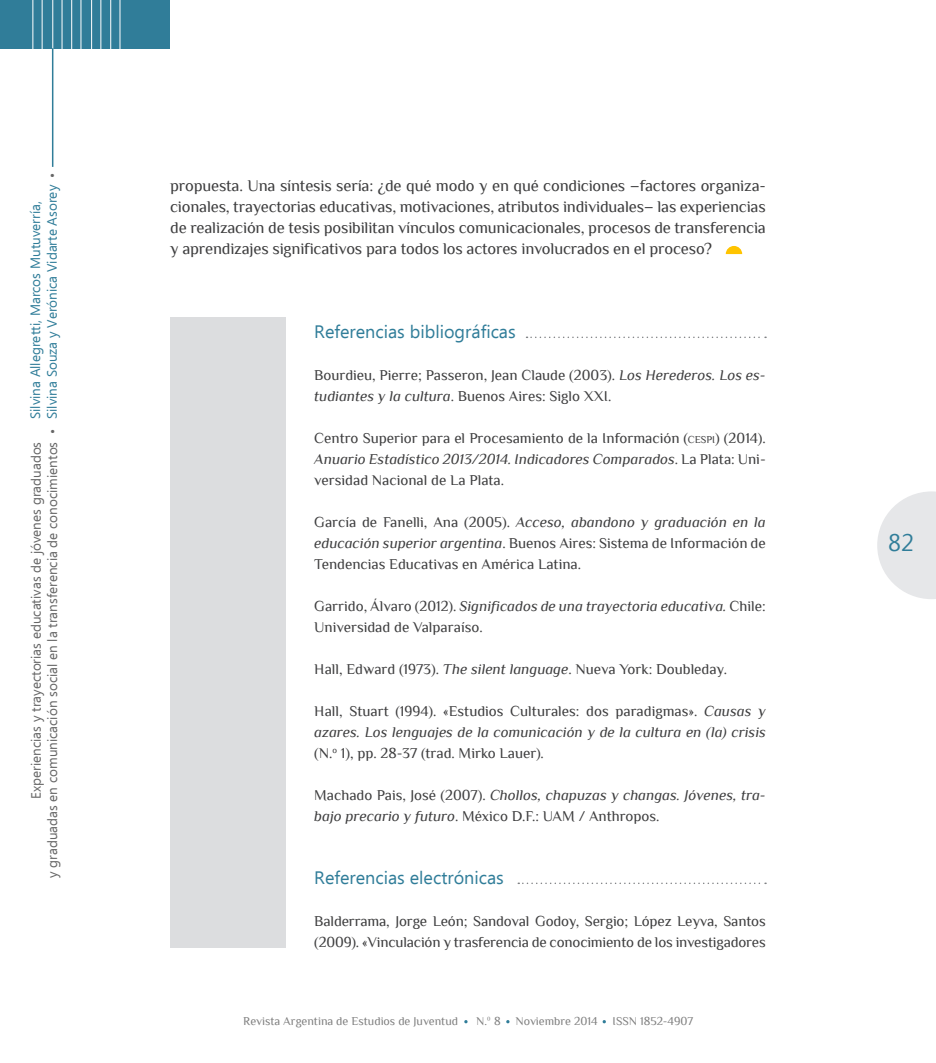
<style>
.page{position:relative;width:936px;height:1063px;background:#fff}
.page>*{position:absolute;margin:0;border:0;box-sizing:border-box;transform-origin:0 0}
.t1{font:24px "Ebrima";color:#307d99}
.bibliografia{font:18px "Ebrima";color:#307d99}
.tx_principal{font:16.5px/21px "Philosopher";letter-spacing:-.01em;color:#3e3e3f;text-align:justify}
.tx_biblio{font:15px/21px "Philosopher";color:#3e3e3f}
.tx_biblio-2{font:italic 15px/21px "Philosopher";color:#3e3e3f}
.t2{font:13.5px/16.2px "Ebrima";color:#666;text-align:right}
.t3{font:13.5px/16.5px "Ebrima";color:#307d99}
.t4{font:13.5px "Philosopher";color:#666}
.t5{font:12px "Philosopher";color:#808080}
.s1{font-style:italic}
.s2{font-size:10.5px}
.s3{font-style:normal}
</style>
<div class="page">
<div style="left:0;top:0;width:170px;height:48px;background:#307d99"></div>
<hr style="left:33px;top:0;width:1px;height:63px;background:#fff">
<hr style="left:110px;top:0;width:1px;height:50px;background:#fff">
<hr style="left:71px;top:0;width:1px;height:63px;background:#fff">
<hr style="left:52px;top:0;width:1px;height:63px;background:#fff">
<hr style="left:91px;top:0;width:1px;height:63px;background:#fff">
<hr style="left:42px;top:0;width:1px;height:63px;background:#fff">
<hr style="left:52px;top:48px;width:1px;height:119px;background:#307d99">
<hr style="left:120px;top:0;width:1px;height:50px;background:#fff">
<hr style="left:81px;top:0;width:1px;height:63px;background:#fff">
<hr style="left:62px;top:0;width:1px;height:63px;background:#fff">
<hr style="left:101px;top:0;width:1px;height:63px;background:#fff">
<svg style="left:877px;top:491px;width:58px;height:108px"></svg>
<svg style="left:725px;top:246px;width:17px;height:8px"></svg>
<div style="left:170px;top:317px;width:115px;height:630px;background:#dcdddf"></div>
<svg style="left:518px;top:883px;width:248px;height:1px"></svg>
<svg style="left:526px;top:337px;width:240px;height:1px"></svg>
<p class="t4" style="left:50px;top:168px;width:6px">•</p>
<p class="t3" style="left:28px;top:419px;width:236px;rotate:-90deg">Silvina Allegretti, Marcos Mutuverría,<br>Silvina Souza y Verónica Vidarte Asorey</p>
<p class="tx_principal" style="left:170px;top:175px;width:597px">propuesta. Una síntesis sería: ¿de qué modo y en qué condiciones –factores organiza&shy;cionales, trayectorias educativas, motivaciones, atributos individuales– las experiencias de realización de tesis posibilitan vínculos comunicacionales, procesos de transferencia y aprendizajes significativos para todos los actores involucrados en el proceso?</p>
<p class="bibliografia" style="left:314px;top:319px;width:203px">Referencias bibliográficas</p>
<p class="tx_biblio" style="left:314px;top:365px;width:453px">Bourdieu, Pierre; Passeron, Jean Claude (2003). <span class="s1">Los Herederos. Los es&shy;tudiantes y la cultura</span>. Buenos Aires: Siglo XXI.</p>
<p class="tx_biblio" style="left:314px;top:428px;width:453px;text-align:justify">Centro Superior para el Procesamiento de la Información (<span class="s2">CESPI</span>) (2014).<br><span class="s1">Anuario Estadístico 2013/2014. Indicadores Comparados</span>. La Plata: Uni&shy;versidad Nacional de La Plata.</p>
<p class="tx_biblio" style="left:314px;top:512px;width:453px;text-align:justify">García de Fanelli, Ana (2005). <span class="s1">Acceso, abandono y graduación en la educación superior argentina</span>. Buenos Aires: Sistema de Información de Tendencias Educativas en América Latina.</p>
<p class="tx_biblio" style="left:314px;top:596px;width:453px">Garrido, Álvaro (2012). <span class="s1">Significados de una trayectoria educativa.</span> Chile:<br>Universidad de Valparaíso.</p>
<p class="tx_biblio" style="left:314px;top:659px;width:414px">Hall, Edward (1973). <span class="s1">The silent language</span>. Nueva York: Doubleday.</p>
<p class="tx_biblio" style="left:314px;top:701px;width:453px;text-align:justify">Hall, Stuart (1994). «Estudios Culturales: dos paradigmas». <span class="s1">Causas y azares. Los lenguajes de la comunicación y de la cultura en (la) crisis </span>(N.<sup>o</sup> 1), pp. 28-37 (trad. Mirko Lauer).</p>
<p class="tx_biblio-2" style="left:314px;top:785px;width:453px"><span class="s3">Machado Pais, José (2007).</span> Chollos, chapuzas y changas. Jóvenes, tra&shy;bajo precario y futuro<span class="s3">. México D.F.: UAM / Anthropos.</span></p>
<p class="t4" style="left:50px;top:424px;width:6px">•</p>
<p class="t2" style="left:29px;top:878px;width:438px;rotate:-90deg">Experiencias y trayectorias educativas de jóvenes graduados<br>y graduadas en comunicación social en la transferencia de conocimientos</p>
<p class="bibliografia" style="left:314px;top:865px;width:191px">Referencias electrónicas</p>
<p class="tx_biblio" style="left:314px;top:911px;width:453px">Balderrama, Jorge León; Sandoval Godoy, Sergio; López Leyva, Santos (2009). «Vinculación y trasferencia de conocimiento de los investigadores</p>
<p class="t5" style="left:243px;top:1015px;width:216px">Revista Argentina de Estudios de Juventud</p>
<p class="t5" style="left:476px;top:1015px;width:26px">N.º 8</p>
<p class="t5" style="left:515px;top:1015px;width:83px">Noviembre 2014</p>
<p class="t5" style="left:612px;top:1015px;width:82px">ISSN 1852-4907</p>
<p class="t1" style="left:888px;top:525px;width:27px">82</p>
</div>
